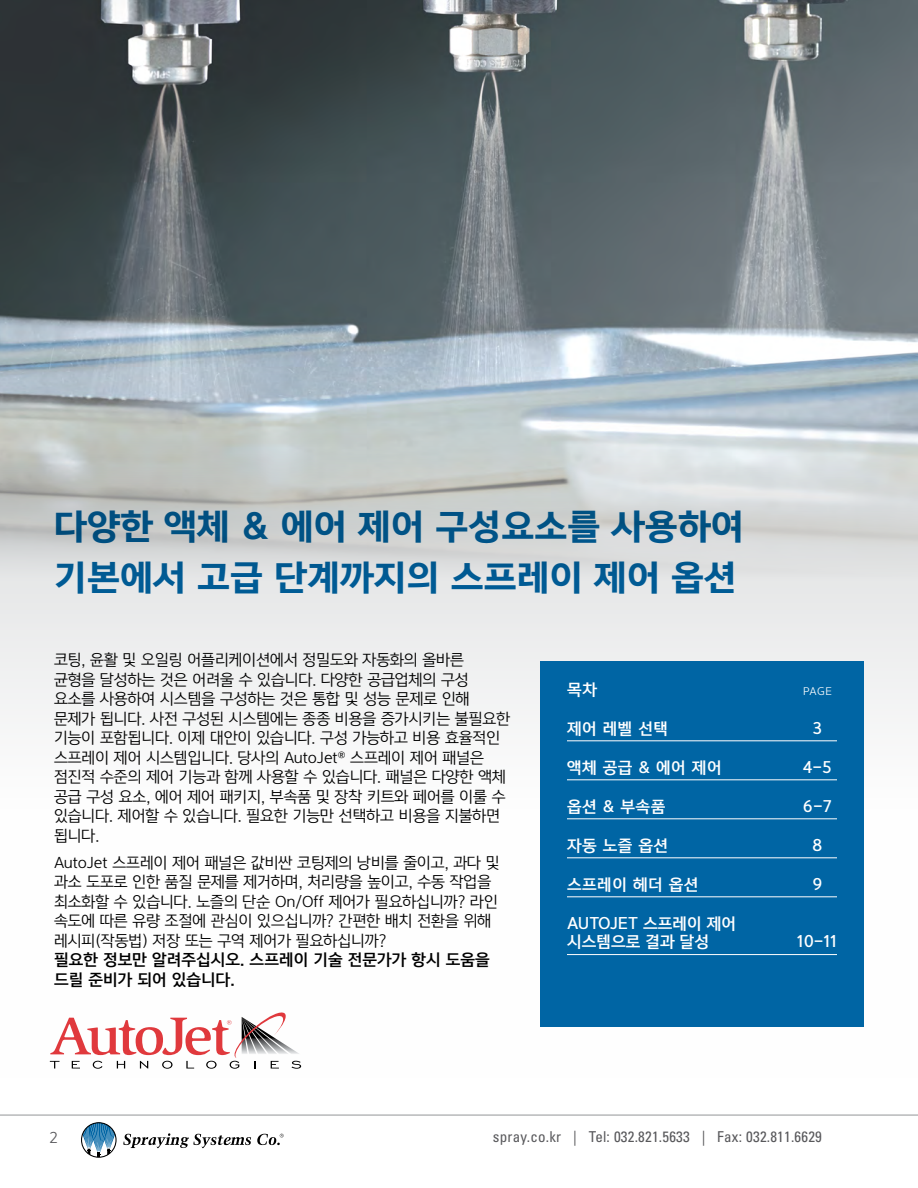
<style>
.page{position:relative;width:918px;height:1188px;background:#fff}
.page>*{position:absolute;margin:0;border:0;box-sizing:border-box;transform-origin:0 0}
.t1{font:33px/51px "Yoon Gothic Pro 780";color:#0065a4}
.t2{font:15px/19.5px "Yoon Gothic Pro 740";color:#000}
.t3{font:15px "Yoon Gothic Pro 770";letter-spacing:.03em;color:#fff}
.t4{font:condensed 15px "Univers LT Std";letter-spacing:.015em;color:#58585b}
.t5{font:15px/19.5px "Yoon Gothic Pro 770";color:#000}
.t6{font:15px/18.8px "Yoon Gothic Pro 770";color:#fff}
.t7{font:15px "Yoon Gothic Pro 770";color:#fff}
.t8{font:15px "Yoon Gothic Pro 740";color:#58585b}
.t9{font:10.5px "Yoon Gothic Pro 740";color:#fff}
</style>
<div class="page">
<div style="left:0;top:0;width:918px;height:1077px;background:linear-gradient(to right,#fafafb,#f7f7f8)"></div>
<img style="left:0;top:0;width:918px;height:626px">
<div style="left:540px;top:662px;width:324px;height:365px;background:#0065a4"></div>
<hr style="left:0;top:1115px;width:918px;height:1px;background:#939598">
<svg style="left:81px;top:1122px;width:36px;height:36px"></svg>
<svg style="left:123px;top:1133px;width:128px;height:15px"></svg>
<svg style="left:257px;top:1134px;width:27px;height:11px"></svg>
<hr style="left:567px;top:740px;width:270px;height:1px;background:#fff">
<hr style="left:567px;top:779px;width:270px;height:1px;background:#fff">
<hr style="left:567px;top:818px;width:270px;height:1px;background:#fff">
<hr style="left:567px;top:857px;width:270px;height:1px;background:#fff">
<hr style="left:567px;top:896px;width:270px;height:1px;background:#fff">
<hr style="left:567px;top:954px;width:270px;height:1px;background:#fff">
<svg style="left:50px;top:1012px;width:251px;height:57px"></svg>
<h1 class="t1" style="left:54px;top:501px;width:691px">다양한 액체 &amp; 에어 제어 구성요소를 사용하여 기본에서 고급 단계까지의 스프레이 제어 옵션</h1>
<p class="t2" style="left:54px;top:650px;width:458px">코팅, 윤활 및 오일링 어플리케이션에서 정밀도와 자동화의 올바른<br>균형을 달성하는 것은 어려울 수 있습니다. 다양한 공급업체의 구성 요소를 사용하여 시스템을 구성하는 것은 통합 및 성능 문제로 인해 문제가 됩니다. 사전 구성된 시스템에는 종종 비용을 증가시키는 불필요한 기능이 포함됩니다. 이제 대안이 있습니다. 구성 가능하고 비용 효율적인 스프레이 제어 시스템입니다. 당사의 AutoJet<sup>®</sup> 스프레이 제어 패널은 점진적 수준의 제어 기능과 함께 사용할 수 있습니다. 패널은 다양한 액체 공급 구성 요소, 에어 제어 패키지, 부속품 및 장착 키트와 페어를 이룰 수 있습니다. 제어할 수 있습니다. 필요한 기능만 선택하고 비용을 지불하면 됩니다.</p>
<p class="t2" style="left:54px;top:853px;width:447px">AutoJet 스프레이 제어 패널은 값비싼 코팅제의 낭비를 줄이고, 과다 및 과소 도포로 인한 품질 문제를 제거하며, 처리량을 높이고, 수동 작업을 최소화할 수 있습니다. 노즐의 단순 On/Off 제어가 필요하십니까? 라인 속도에 따른 유량 조절에 관심이 있으십니까? 간편한 배치 전환을 위해 레시피(작동법) 저장 또는 구역 제어가 필요하십니까?</p>
<p class="t5" style="left:54px;top:950px;width:437px">필요한 정보만 알려주십시오. 스프레이 기술 전문가가 항시 도움을 드릴 준비가 되어 있습니다.</p>
<p class="t7" style="left:567px;top:678px;width:32px">목차</p>
<p class="t9" style="left:803px;top:684px;width:30px">page</p>
<p class="t3" style="left:567px;top:717px;width:103px">제어 레벨 선택</p>
<p class="t3" style="left:813px;top:717px;width:11px">3</p>
<p class="t3" style="left:567px;top:756px;width:156px">액체 공급 &amp; 에어 제어</p>
<p class="t3" style="left:803px;top:756px;width:30px">4-5</p>
<p class="t3" style="left:567px;top:795px;width:100px">옵션 &amp; 부속품</p>
<p class="t3" style="left:803px;top:795px;width:30px">6-7</p>
<p class="t3" style="left:567px;top:834px;width:103px">자동 노즐 옵션</p>
<p class="t3" style="left:813px;top:834px;width:11px">8</p>
<p class="t3" style="left:567px;top:873px;width:133px">스프레이 헤더 옵션</p>
<p class="t3" style="left:813px;top:873px;width:11px">9</p>
<p class="t6" style="left:567px;top:914px;width:171px">AUTOJET 스프레이 제어 시스템으로 결과 달성</p>
<p class="t3" style="left:797px;top:931px;width:41px">10-11</p>
<p class="t8" style="left:49px;top:1128px;width:10px">2</p>
<p class="t4" style="left:493px;top:1128px;width:330px">spray.co.kr | Tel: 032.821.5633 | Fax: 032.811.6629</p>
</div>
